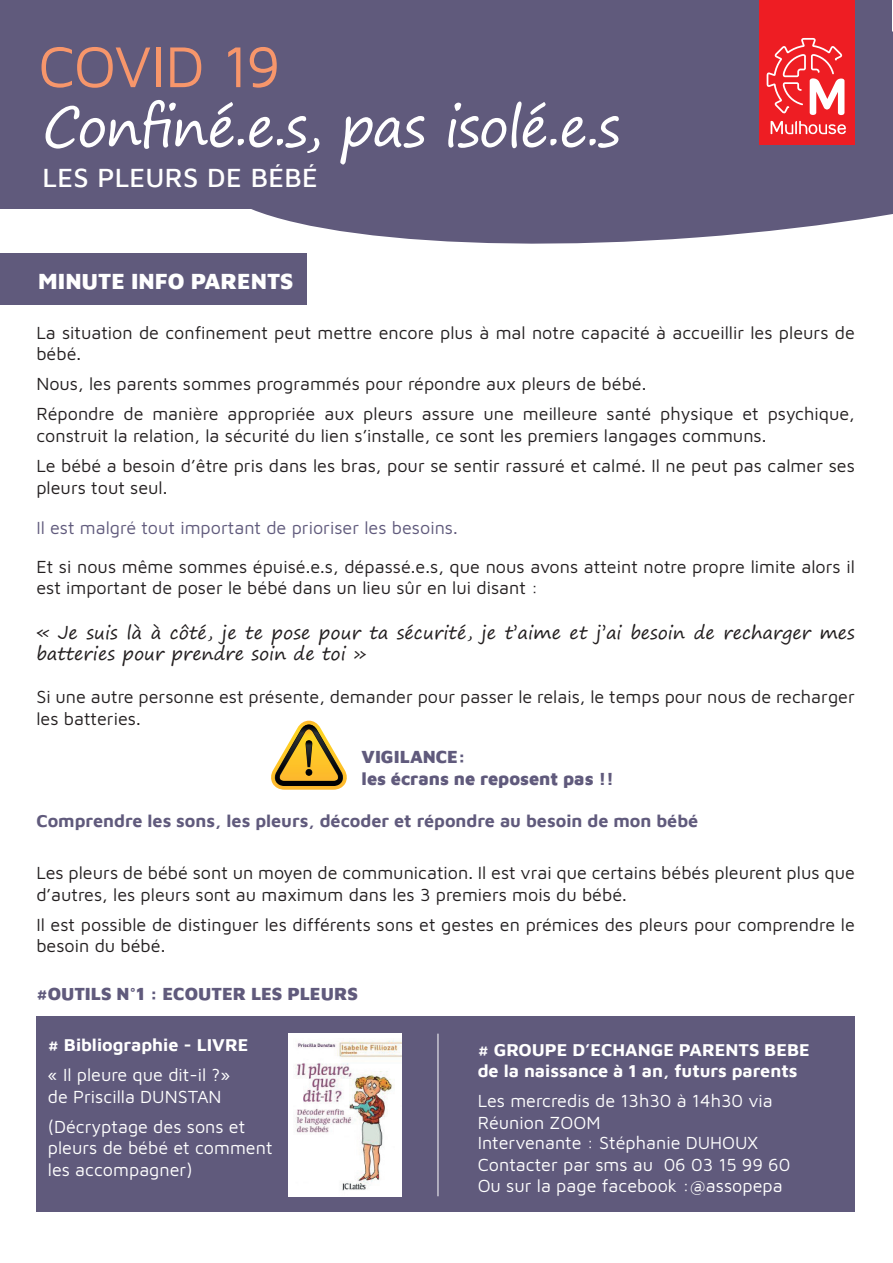
<style>
.page{position:relative;width:893px;height:1263px;background:#fff}
.page>*{position:absolute;margin:0;border:0;box-sizing:border-box;transform-origin:0 0}
.t1{font:59.4px "Maven Pro";letter-spacing:-.03em;color:#f7966b}
.t2{font:54px "Segoe Print";letter-spacing:-.035em;color:#fff}
.t3{font:500 27px "Maven Pro";letter-spacing:.015em;color:#fff}
.t4{font:900 22.5px "Maven Pro";color:#fff}
.t5{font:18px/21.6px "Maven Pro";color:#231f20}
.t6{font:18px/21.1px "Maven Pro";color:#fff}
.t7{font:18px/21.6px "Segoe Print";color:#231f20}
.t8{font:700 18px/21.6px "Maven Pro";color:#fff}
.t9{font:700 18px "Maven Pro";color:#605a7c}
.t10{font:900 18px/21.6px "Maven Pro";color:#605a7c}
.t11{font:18px "Maven Pro";color:#605a7c}
</style>
<div class="page">
<div style="left:0;top:0;width:892px;height:208px;background:#605a7c"></div>
<svg style="left:206px;top:31px;width:687px;height:223px"></svg>
<div style="left:759px;top:0;width:96px;height:145px;background:#ee1d23"></div>
<svg style="left:771px;top:121px;width:75px;height:13px"></svg>
<svg style="left:767px;top:38px;width:77px;height:77px"></svg>
<div style="left:0;top:254px;width:307px;height:51px;background:#605a7c"></div>
<svg style="left:271px;top:721px;width:76px;height:69px"></svg>
<div style="left:36px;top:1017px;width:819px;height:195px;background:#605a7c"></div>
<img style="left:288px;top:1034px;width:113px;height:162px">
<hr style="left:438px;top:1034px;width:1px;height:162px;background:#fff">
<h1 class="t1" style="left:38px;top:26px;width:244px">COVID 19</h1>
<h2 class="t2" style="left:43px;top:79px;width:579px">Confiné.e.s, pas isolé.e.s</h2>
<h3 class="t3" style="left:43px;top:159px;width:277px">LES PLEURS DE BÉBÉ</h3>
<p class="t4" style="left:38px;top:265px;width:257px">MINUTE INFO PARENTS</p>
<p class="t5" style="left:36px;top:321px;width:820px">La situation de confinement peut mettre encore plus à mal notre capacité à accueillir les pleurs de bébé.</p>
<p class="t5" style="left:36px;top:368px;width:820px;line-height:30.2px">Nous, les parents sommes programmés pour répondre aux pleurs de bébé.<br>Répondre de manière appropriée aux pleurs assure une meilleure santé physique et psychique,</p>
<p class="t5" style="left:36px;top:420px;width:820px;line-height:30.2px">construit la relation, la sécurité du lien s’installe, ce sont les premiers langages communs.<br>Le bébé a besoin d’être pris dans les bras, pour se sentir rassuré et calmé. Il ne peut pas calmer ses</p>
<p class="t5" style="left:36px;top:476px;width:133px">pleurs tout seul.</p>
<p class="t11" style="left:36px;top:515px;width:423px">Il est malgré tout important de prioriser les besoins.</p>
<p class="t5" style="left:36px;top:554px;width:820px">Et si nous même sommes épuisé.e.s, dépassé.e.s, que nous avons atteint notre propre limite alors il est important de poser le bébé dans un lieu sûr en lui disant :</p>
<p class="t7" style="left:36px;top:621px;width:820px">« Je suis là à côté, je te pose pour ta sécurité, je t’aime et j’ai besoin de recharger mes batteries pour prendre soin de toi »</p>
<p class="t5" style="left:36px;top:685px;width:820px">Si une autre personne est présente, demander pour passer le relais, le temps pour nous de recharger les batteries.</p>
<p class="t10" style="left:362px;top:745px;width:254px">VIGILANCE:<br>les écrans ne reposent pas !!</p>
<p class="t9" style="left:36px;top:808px;width:663px">Comprendre les sons, les pleurs, décoder et répondre au besoin de mon bébé</p>
<p class="t5" style="left:36px;top:861px;width:820px">Les pleurs de bébé sont un moyen de communication. Il est vrai que certains bébés pleurent plus que d’autres, les pleurs sont au maximum dans les 3 premiers mois du bébé.</p>
<p class="t5" style="left:36px;top:913px;width:820px">Il est possible de distinguer les différents sons et gestes en prémices des pleurs pour comprendre le besoin du bébé.</p>
<p class="t10" style="left:36px;top:982px;width:323px">#OUTILS N°1 : ECOUTER LES PLEURS</p>
<p class="t8" style="left:48px;top:1033px;width:202px"># Bibliographie - LIVRE</p>
<p class="t6" style="left:48px;top:1063px;width:184px;line-height:21.6px">« Il pleure que dit-il ?» de Priscilla DUNSTAN</p>
<p class="t6" style="left:48px;top:1115px;width:226px;line-height:21.6px">(Décryptage des sons et pleurs de bébé et comment les accompagner)</p>
<p class="t8" style="left:478px;top:1037px;width:334px"># GROUPE D’ECHANGE PARENTS BEBE de la naissance à 1 an, futurs parents</p>
<p class="t6" style="left:478px;top:1089px;width:314px">Les mercredis de 13h30 à 14h30 via<br>Réunion ZOOM<br>Intervenante : Stéphanie DUHOUX<br>Contacter par sms au 06 03 15 99 60<br>Ou sur la page facebook :@assopepa</p>
</div>
